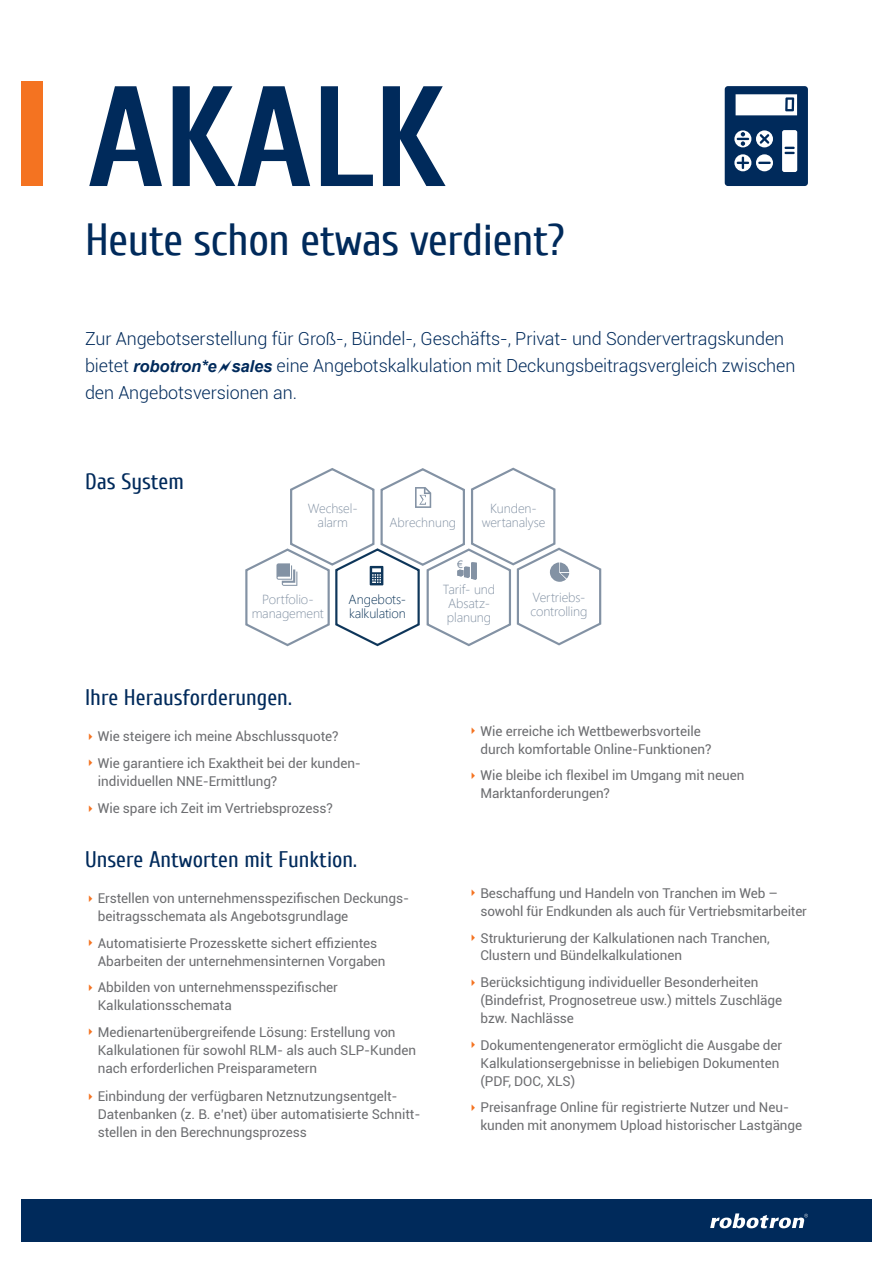
<style>
.page{position:relative;width:893px;height:1263px;background:#fff}
.page>*{position:absolute;margin:0;border:0;box-sizing:border-box;transform-origin:0 0}
.t1{font:700 142.5px "Cuprum";letter-spacing:-.01em;color:#002a5b}
.t2{font:45px "Cuprum";letter-spacing:-.01em;color:#002a5b}
.t3{font:22.5px "Cuprum";color:#002a5b}
.t4{font:300 18px/27px "Roboto";letter-spacing:-.005em;color:#002a5b}
.t5{font:13.5px/18px "Roboto";letter-spacing:-.005em;color:#6c6d70}
.t6{font:300 13.2px/14.2px "Segoe UI";letter-spacing:-.01em;color:#8392a4;text-align:center}
.t7{font:300 13.2px/14.2px "Segoe UI";letter-spacing:-.01em;color:#0e365a}
.t8{font:300 12.9px "Segoe UI";color:#8392a4}
.t9{font:10.35px "Arial";color:#8392a4}
.s1{font-family:"Arial";font-weight:700;font-style:italic;font-size:16.5px}
</style>
<div class="page">
<div style="left:21px;top:1199px;width:851px;height:43px;background:#002a5b"></div>
<svg style="left:710px;top:1213px;width:98px;height:15px"></svg>
<div style="left:21px;top:82px;width:22px;height:104px;background:#f47321"></div>
<svg style="left:245px;top:467px;width:357px;height:180px"></svg>
<svg style="left:725px;top:86px;width:83px;height:100px"></svg>
<h1 class="t1" style="left:87px;top:31px;width:361px">AKALK</h1>
<h2 class="t2" style="left:85px;top:215px;width:481px">Heute schon etwas verdient?</h2>
<h3 class="t4" style="left:85px;top:325px;width:712px">Zur Angebotserstellung für Groß-, Bündel-, Geschäfts-, Privat- und Sondervertragskunden bietet <span class="s1">robotron*e sales</span> eine Angebotskalkulation mit Deckungsbeitragsvergleich zwischen den Angebotsversionen an.</h3>
<h3 class="t3" style="left:85px;top:469px;width:100px">Das System</h3>
<p class="t6" style="left:308px;top:500px;width:51px">Wechsel&shy;alarm</p>
<p class="t8" style="left:389px;top:511px;width:68px">Abrechnung</p>
<p class="t6" style="left:482px;top:500px;width:65px">Kunden&shy;wertanalyse</p>
<p class="t6" style="left:252px;top:590px;width:74px">Portfolio&shy;management</p>
<p class="t7" style="left:349px;top:591px;width:59px">Angebots&shy;kalkulation</p>
<p class="t9" style="left:457px;top:558px;width:7px">€</p>
<p class="t6" style="left:443px;top:581px;width:54px">Tarif- und<br>Absatz&shy;planung</p>
<p class="t6" style="left:530px;top:589px;width:58px;text-align:left">Vertriebs&shy;controlling</p>
<h3 class="t3" style="left:85px;top:685px;width:208px">Ihre Herausforderungen.</h3>
<p class="t5" style="left:98px;top:723px;width:265px;line-height:26.5px">Wie steigere ich meine Abschlussquote?<br>Wie garantiere ich Exaktheit bei der kunden-</p>
<p class="t5" style="left:98px;top:767px;width:237px;line-height:27.5px">individuellen NNE- Ermittlung?<br>Wie spare ich Zeit im Vertriebsprozess?</p>
<h3 class="t3" style="left:85px;top:847px;width:274px">Unsere Antworten mit Funktion.</h3>
<p class="t5" style="left:98px;top:889px;width:313px">Erstellen von unternehmensspezifischen Deckungs&shy;beitragsschemata als Angebotsgrundlage</p>
<p class="t5" style="left:98px;top:933px;width:289px">Automatisierte Prozesskette sichert effizientes<br>Abarbeiten der unternehmensinternen Vorgaben</p>
<p class="t5" style="left:98px;top:978px;width:242px">Abbilden von unternehmensspezifischer<br>Kalkulationsschemata</p>
<p class="t5" style="left:98px;top:1022px;width:320px">Medienartenübergreifende Lösung: Erstellung von<br>Kalkulationen für sowohl RLM- als auch SLP- Kunden nach erforderlichen Preisparametern</p>
<p class="t5" style="left:98px;top:1087px;width:324px">Einbindung der verfügbaren Netznutzungsentgelt-<br>Datenbanken (z. B. e’net) über automatisierte Schnitt&shy;stellen in den Berechnungsprozess</p>
<p class="t5" style="left:480px;top:722px;width:232px">Wie erreiche ich Wettbewerbsvorteile durch komfortable Online- Funktionen?</p>
<p class="t5" style="left:480px;top:766px;width:265px">Wie bleibe ich flexibel im Umgang mit neuen<br>Marktanforderungen?</p>
<p class="t5" style="left:480px;top:884px;width:328px">Beschaffung und Handeln von Tranchen im Web – sowohl für Endkunden als auch für Vertriebsmitarbeiter</p>
<p class="t5" style="left:480px;top:928px;width:291px">Strukturierung der Kalkulationen nach Tranchen,<br>Clustern und Bündelkalkulationen</p>
<p class="t5" style="left:480px;top:973px;width:303px">Berücksichtigung individueller Besonderheiten (Bindefrist, Prognosetreue usw.) mittels Zuschläge bzw. Nachlässe</p>
<p class="t5" style="left:480px;top:1035px;width:303px">Dokumentengenerator ermöglicht die Ausgabe der<br>Kalkulationsergebnisse in beliebigen Dokumenten (PDF, DOC, XLS)</p>
<p class="t5" style="left:480px;top:1098px;width:323px">Preisanfrage Online für registrierte Nutzer und Neu&shy;kunden mit anonymem Upload historischer Lastgänge</p>
</div>
